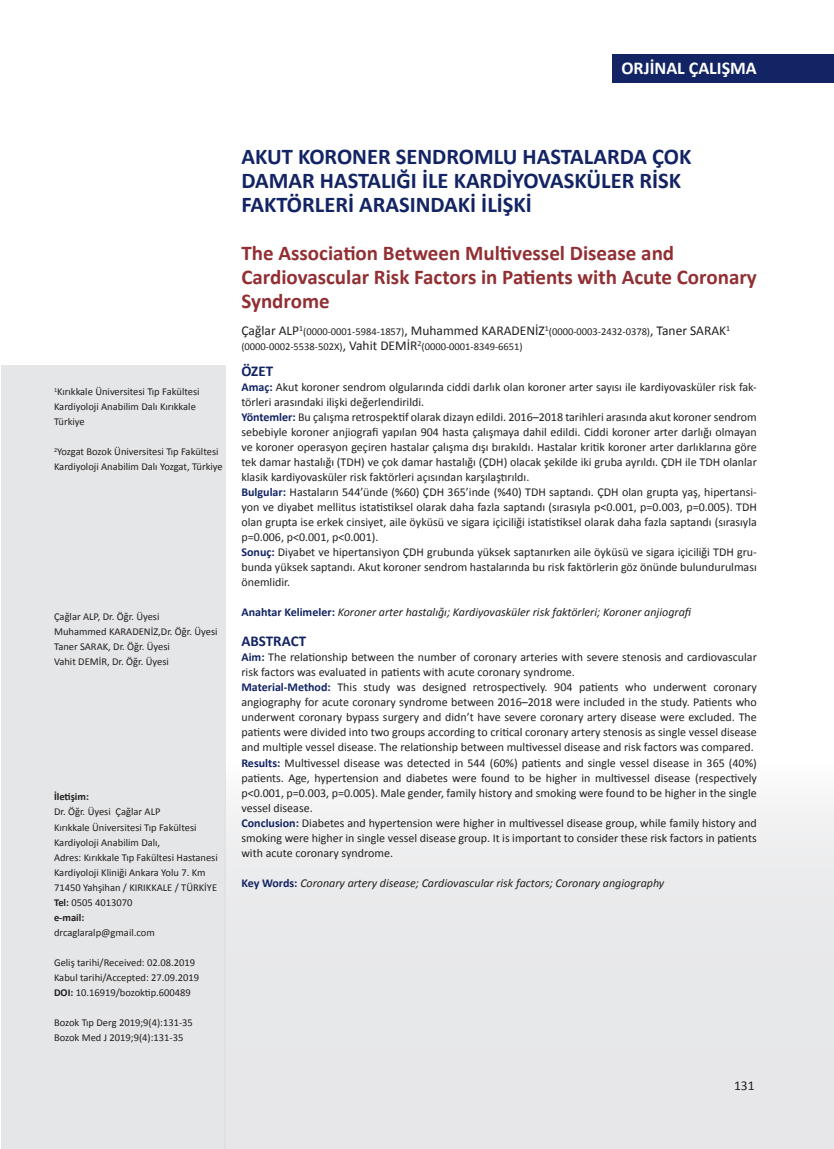
<style>
.page{position:relative;width:834px;height:1149px;background:#fff}
.page>*{position:absolute;margin:0;border:0;box-sizing:border-box;transform-origin:0 0}
.t1{font:700 22.5px/24px "Calibri";color:#122463}
.t2{font:700 21px/24px "Calibri";color:#922f33}
.t3{font:700 18px "Calibri";color:#fff}
.t4{font:700 15px "Calibri";color:#122463}
.t5{font:13.5px "Calibri";color:#231f20}
.t6{font:12px/15px "Calibri";color:#231f20;text-align:justify}
.t7{font:italic 12px "Calibri";color:#231f20}
.TABLO{font:10.5px/15px "Calibri";color:#231f20}
.t8{font:700 10.5px "Calibri";color:#231f20}
.s1{font-weight:700}
.s2{font-size:13.5px}
.s3{font-weight:700;color:#122463}
.s4{font-weight:700;font-style:normal;color:#122463}
</style>
<div class="page">
<div style="left:224px;top:763px;width:609px;height:385px;background:linear-gradient(to bottom,#f3f4f4,#e3e3e5)"></div>
<div style="left:1px;top:365px;width:224px;height:783px;background:#e5e6e7"></div>
<div style="left:612px;top:54px;width:221px;height:28px;background:#122463"></div>
<p class="t3" style="left:621px;top:57px;width:137px">ORJİNAL ÇALIŞMA</p>
<p class="TABLO" style="left:54px;top:383px;width:147px"><sup>1</sup>Kırıkkale Üniversitesi Tıp Fakültesi<br>Kardiyoloji Anabilim Dalı Kırıkkale<br>Türkiye</p>
<p class="TABLO" style="left:54px;top:443px;width:170px"><sup>2</sup>Yozgat Bozok Üniversitesi Tıp Fakültesi<br>Kardiyoloji Anabilim Dalı Yozgat, Türkiye</p>
<p class="TABLO" style="left:54px;top:608px;width:107px">Çağlar ALP, Dr. Öğr. Üyesi</p>
<p class="TABLO" style="left:54px;top:623px;width:165px">Muhammed KARADENİZ,Dr. Öğr. Üyesi</p>
<p class="TABLO" style="left:54px;top:638px;width:117px">Taner SARAK, Dr. Öğr. Üyesi</p>
<p class="TABLO" style="left:54px;top:653px;width:116px">Vahit DEMİR, Dr. Öğr. Üyesi</p>
<p class="t8" style="left:54px;top:790px;width:36px">İletişim:</p>
<p class="TABLO" style="left:54px;top:803px;width:108px">Dr. Öğr. Üyesi Çağlar ALP</p>
<p class="TABLO" style="left:54px;top:818px;width:144px">Kırıkkale Üniversitesi Tıp Fakültesi<br>Kardiyoloji Anabilim Dalı,</p>
<p class="TABLO" style="left:54px;top:848px;width:165px">Adres: Kırıkkale Tıp Fakültesi Hastanesi<br>Kardiyoloji Kliniği Ankara Yolu 7. Km<br>71450 Yahşihan / KIRIKKALE / TÜRKİYE</p>
<p class="TABLO" style="left:54px;top:893px;width:80px"><span class="s1">Tel:</span> 0505 4013070</p>
<p class="t8" style="left:54px;top:910px;width:32px">e-mail:</p>
<p class="TABLO" style="left:54px;top:923px;width:102px">drcaglaralp@gmail.com</p>
<p class="TABLO" style="left:54px;top:953px;width:142px">Geliş tarihi/Received: 02.08.2019</p>
<p class="TABLO" style="left:54px;top:968px;width:147px">Kabul tarihi/Accepted: 27.09.2019</p>
<p class="TABLO" style="left:54px;top:983px;width:138px"><span class="s1">DOI:</span> 10.16919/bozoktip.600489</p>
<p class="TABLO" style="left:54px;top:1013px;width:140px">Bozok Tıp Derg 2019;9(4):131-35</p>
<p class="TABLO" style="left:54px;top:1028px;width:131px">Bozok Med J 2019;9(4):131-35</p>
<p class="t1" style="left:241px;top:143px;width:451px">AKUT KORONER SENDROMLU HASTALARDA ÇOK<br>DAMAR HASTALIĞI İLE KARDİYOVASKÜLER RİSK<br>FAKTÖRLERİ ARASINDAKİ İLİŞKİ</p>
<p class="t2" style="left:241px;top:240px;width:517px">The Association Between Multivessel Disease and<br>Cardiovascular Risk Factors in Patients with Acute Coronary<br>Syndrome</p>
<p class="TABLO" style="left:241px;top:323px;width:490px"><span class="s2">Çağlar ALP</span><sup>1</sup>(0000-0001-5984-1857)<span class="s2">, Muhammed KARADENİZ</span><sup>1</sup>(0000-0003-2432-0378)<span class="s2">, Taner SARAK</span><sup>1</sup></p>
<p class="TABLO" style="left:241px;top:338px;width:283px">(0000-0002-5538-502X)<span class="s2">, Vahit DEMİR</span><sup>2</sup>(0000-0001-8349-6651)</p>
<p class="t4" style="left:241px;top:362px;width:33px">ÖZET</p>
<p class="t6" style="left:241px;top:379px;width:517px"><span class="s3">Amaç:</span> Akut koroner sendrom olgularında ciddi darlık olan koroner arter sayısı ile kardiyovasküler risk fak&shy;törleri arasındaki ilişki değerlendirildi.</p>
<p class="t6" style="left:241px;top:409px;width:517px"><span class="s3">Yöntemler:</span> Bu çalışma retrospektif olarak dizayn edildi. 2016–2018 tarihleri arasında akut koroner sendrom sebebiyle koroner anjiografi yapılan 904 hasta çalışmaya dahil edildi. Ciddi koroner arter darlığı olmayan ve koroner operasyon geçiren hastalar çalışma dışı bırakıldı. Hastalar kritik koroner arter darlıklarına göre tek damar hastalığı (TDH) ve çok damar hastalığı (ÇDH) olacak şekilde iki gruba ayrıldı. ÇDH ile TDH olanlar klasik kardiyovasküler risk faktörleri açısından karşılaştırıldı.</p>
<p class="t6" style="left:241px;top:484px;width:517px"><span class="s3">Bulgular:</span> Hastaların 544’ünde (%60) ÇDH 365’inde (%40) TDH saptandı. ÇDH olan grupta yaş, hipertansi&shy;yon ve diyabet mellitus istatistiksel olarak daha fazla saptandı (sırasıyla p&lt;0.001, p=0.003, p=0.005). TDH olan grupta ise erkek cinsiyet, aile öyküsü ve sigara içiciliği istatistiksel olarak daha fazla saptandı (sırasıyla p=0.006, p&lt;0.001, p&lt;0.001).</p>
<p class="t6" style="left:241px;top:544px;width:517px"><span class="s3">Sonuç:</span> Diyabet ve hipertansiyon ÇDH grubunda yüksek saptanırken aile öyküsü ve sigara içiciliği TDH gru&shy;bunda yüksek saptandı. Akut koroner sendrom hastalarında bu risk faktörlerin göz önünde bulundurulması önemlidir.</p>
<p class="t7" style="left:241px;top:604px;width:452px"><span class="s4">Anahtar Kelimeler:</span> Koroner arter hastalığı; Kardiyovasküler risk faktörleri; Koroner anjiografi</p>
<p class="t4" style="left:241px;top:632px;width:66px">ABSTRACT</p>
<p class="t6" style="left:241px;top:649px;width:517px"><span class="s3">Aim:</span> The relationship between the number of coronary arteries with severe stenosis and cardiovascular risk factors was evaluated in patients with acute coronary syndrome.</p>
<p class="t6" style="left:241px;top:679px;width:517px"><span class="s3">Material-Method:</span> This study was designed retrospectively. 904 patients who underwent coronary angiography for acute coronary syndrome between 2016–2018 were included in the study. Patients who underwent coronary bypass surgery and didn’t have severe coronary artery disease were excluded. The patients were divided into two groups according to critical coronary artery stenosis as single vessel disease and multiple vessel disease. The relationship between multivessel disease and risk factors was compared.</p>
<p class="t6" style="left:241px;top:754px;width:517px"><span class="s3">Results:</span> Multivessel disease was detected in 544 (60%) patients and single vessel disease in 365 (40%) patients. Age, hypertension and diabetes were found to be higher in multivessel disease (respectively p&lt;0.001, p=0.003, p=0.005). Male gender, family history and smoking were found to be higher in the single vessel disease.</p>
<p class="t6" style="left:241px;top:814px;width:517px"><span class="s3">Conclusion:</span> Diabetes and hypertension were higher in multivessel disease group, while family history and smoking were higher in single vessel disease group. It is important to consider these risk factors in patients with acute coronary syndrome.</p>
<p class="t7" style="left:241px;top:874px;width:424px"><span class="s4">Key Words:</span> Coronary artery disease; Cardiovascular risk factors; Coronary angiography</p>
<p class="t5" style="left:734px;top:1077px;width:22px">131</p>
</div>
